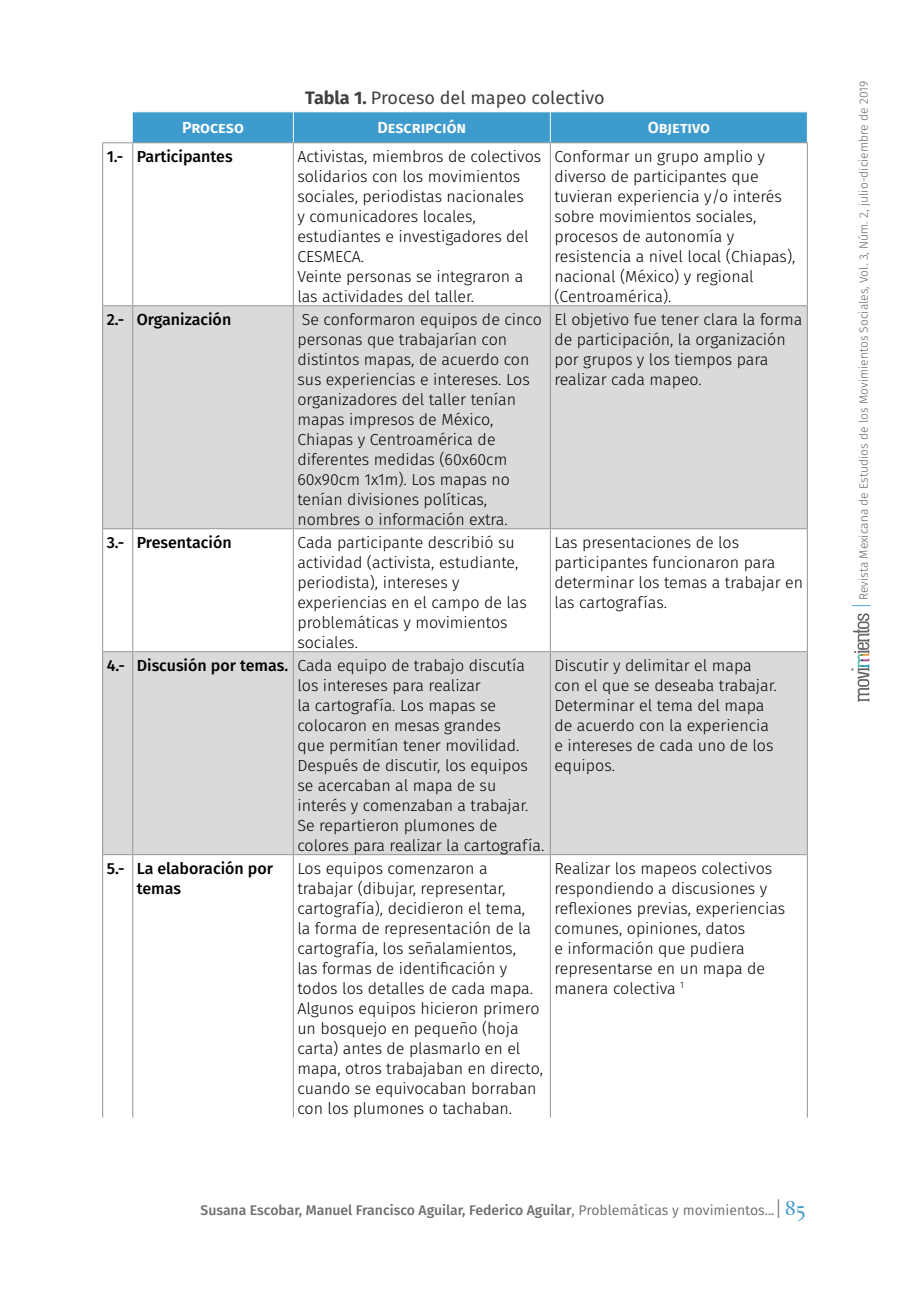
<style>
.page{position:relative;width:908px;height:1304px;background:#fff}
.page>*{position:absolute;margin:0;border:0;box-sizing:border-box;transform-origin:0 0}
.t1{font:18px "Fira Sans";color:#414042}
.t2{font:300 16px/20px "Fira Sans";color:#000}
.t3{font:500 16px/20px "Fira Sans";color:#000}
.t4{font:600 16px "Fira Sans";color:#fff}
.t5{font:500 14px "Fira Sans";color:#6d6e71}
.t6{font:300 12px "Fira Sans";color:#636466}
.s1{font-weight:700}
.s2{font-weight:500}
.s3{font-weight:400}
.s4{font-family:"Dehuti";font-weight:700;font-size:20px;color:#636466}
.s5{font-family:"Dehuti";font-weight:700;font-size:20px;color:#3d9bcd}
.s6{font-family:"Dehuti";font-weight:700;font-size:20px;color:#5dacd5}
</style>
<div class="page">
<svg style="left:851px;top:613px;width:17px;height:89px"></svg>
<div style="left:133px;top:112px;width:673px;height:30px;background:#3d9bcd"></div>
<svg style="left:103px;top:306px;width:703px;height:548px;fill:#dadada"></svg>
<hr style="left:293px;top:112px;width:1px;height:30px;background:#fff">
<hr style="left:549px;top:112px;width:1px;height:30px;background:#fff">
<hr style="left:132px;top:143px;width:1px;height:162px;background:#939598">
<hr style="left:293px;top:143px;width:1px;height:162px;background:#939598">
<hr style="left:549px;top:143px;width:1px;height:162px;background:#939598">
<hr style="left:132px;top:306px;width:1px;height:222px;background:#939598">
<hr style="left:293px;top:306px;width:1px;height:222px;background:#939598">
<hr style="left:549px;top:306px;width:1px;height:222px;background:#939598">
<hr style="left:132px;top:529px;width:1px;height:122px;background:#939598">
<hr style="left:293px;top:529px;width:1px;height:122px;background:#939598">
<hr style="left:549px;top:529px;width:1px;height:122px;background:#939598">
<hr style="left:132px;top:652px;width:1px;height:202px;background:#939598">
<hr style="left:293px;top:652px;width:1px;height:202px;background:#939598">
<hr style="left:549px;top:652px;width:1px;height:202px;background:#939598">
<hr style="left:132px;top:855px;width:1px;height:263px;background:#939598">
<hr style="left:293px;top:855px;width:1px;height:263px;background:#939598">
<hr style="left:549px;top:855px;width:1px;height:263px;background:#939598">
<hr style="left:102px;top:529px;width:1px;height:122px;background:#939598">
<hr style="left:806px;top:529px;width:1px;height:122px;background:#939598">
<hr style="left:102px;top:855px;width:1px;height:263px;background:#939598">
<hr style="left:806px;top:855px;width:1px;height:263px;background:#939598">
<hr style="left:102px;top:142px;width:31px;height:1px;background:#939598">
<hr style="left:102px;top:143px;width:1px;height:162px;background:#939598">
<hr style="left:133px;top:142px;width:160px;height:1px;background:#939598">
<hr style="left:293px;top:142px;width:257px;height:1px;background:#939598">
<hr style="left:550px;top:142px;width:257px;height:1px;background:#939598">
<hr style="left:806px;top:143px;width:1px;height:162px;background:#939598">
<hr style="left:102px;top:305px;width:31px;height:1px;background:#939598">
<hr style="left:102px;top:306px;width:1px;height:222px;background:#939598">
<hr style="left:133px;top:305px;width:160px;height:1px;background:#939598">
<hr style="left:293px;top:305px;width:257px;height:1px;background:#939598">
<hr style="left:550px;top:305px;width:257px;height:1px;background:#939598">
<hr style="left:806px;top:306px;width:1px;height:222px;background:#939598">
<hr style="left:102px;top:528px;width:31px;height:1px;background:#939598">
<hr style="left:133px;top:528px;width:160px;height:1px;background:#939598">
<hr style="left:293px;top:528px;width:257px;height:1px;background:#939598">
<hr style="left:550px;top:528px;width:257px;height:1px;background:#939598">
<hr style="left:102px;top:651px;width:31px;height:1px;background:#939598">
<hr style="left:102px;top:652px;width:1px;height:202px;background:#939598">
<hr style="left:133px;top:651px;width:160px;height:1px;background:#939598">
<hr style="left:293px;top:651px;width:257px;height:1px;background:#939598">
<hr style="left:550px;top:651px;width:257px;height:1px;background:#939598">
<hr style="left:806px;top:652px;width:1px;height:202px;background:#939598">
<hr style="left:102px;top:854px;width:31px;height:1px;background:#939598">
<hr style="left:133px;top:854px;width:160px;height:1px;background:#939598">
<hr style="left:293px;top:854px;width:257px;height:1px;background:#939598">
<hr style="left:550px;top:854px;width:257px;height:1px;background:#939598">
<p class="t1" style="left:305px;top:84px;width:301px"><span class="s1">Tabla 1.</span> Proceso del mapeo colectivo</p>
<p class="t4" style="left:182px;top:114px;width:63px">Proceso</p>
<p class="t4" style="left:377px;top:114px;width:90px">Descripción</p>
<p class="t4" style="left:647px;top:114px;width:64px">Objetivo</p>
<p class="t3" style="left:107px;top:145px;width:127px">1.- Participantes</p>
<p class="t2" style="left:297px;top:146px;width:245px">Activistas, miembros de colectivos solidarios con los movimientos sociales, periodistas nacionales<br>y comunicadores locales, estudiantes e investigadores del<br>CESMECA.<br>Veinte personas se integraron a las actividades del taller.</p>
<p class="t2" style="left:554px;top:146px;width:242px">Conformar un grupo amplio y diverso de participantes que tuvieran experiencia y/o interés sobre movimientos sociales, procesos de autonomía y resistencia a nivel local (Chiapas), nacional (México) y regional (Centroamérica).</p>
<p class="t3" style="left:107px;top:308px;width:126px">2.- Organización</p>
<p class="t2" style="left:297px;top:309px;width:246px">Se conformaron equipos de cinco personas que trabajarían con distintos mapas, de acuerdo con sus experiencias e intereses. Los organizadores del taller tenían mapas impresos de México,<br>Chiapas y Centroamérica de diferentes medidas (60x60cm<br>60x90cm 1x1m). Los mapas no tenían divisiones políticas, nombres o información extra.</p>
<p class="t2" style="left:554px;top:309px;width:249px">El objetivo fue tener clara la forma de participación, la organización por grupos y los tiempos para realizar cada mapeo.</p>
<p class="t3" style="left:107px;top:531px;width:126px">3.- Presentación</p>
<p class="t2" style="left:297px;top:532px;width:231px">Cada participante describió su actividad (activista, estudiante, periodista), intereses y experiencias en el campo de las problemáticas y movimientos sociales.</p>
<p class="t2" style="left:554px;top:532px;width:250px">Las presentaciones de los participantes funcionaron para determinar los temas a trabajar en las cartografías.</p>
<p class="t2" style="left:297px;top:655px;width:248px;text-indent:-191px"><span class="s2">4.- Discusión por temas.</span> Cada equipo de trabajo discutía los intereses para realizar<br>la cartografía. Los mapas se colocaron en mesas grandes<br>que permitían tener movilidad.<br>Después de discutir, los equipos se acercaban al mapa de su interés y comenzaban a trabajar.<br>Se repartieron plumones de colores para realizar la cartografía.</p>
<p class="t2" style="left:554px;top:655px;width:224px">Discutir y delimitar el mapa con el que se deseaba trabajar.<br>Determinar el tema del mapa de acuerdo con la experiencia e intereses de cada uno de los equipos.</p>
<p class="t3" style="left:137px;top:857px;width:138px;text-indent:-30px">5.- La elaboración por temas</p>
<p class="t2" style="left:297px;top:858px;width:247px">Los equipos comenzaron a trabajar (dibujar, representar, cartografía), decidieron el tema,<br>la forma de representación de la cartografía, los señalamientos,<br>las formas de identificación y todos los detalles de cada mapa.<br>Algunos equipos hicieron primero un bosquejo en pequeño (hoja carta) antes de plasmarlo en el mapa, otros trabajaban en directo, cuando se equivocaban borraban con los plumones o tachaban.</p>
<p class="t2" style="left:554px;top:858px;width:232px">Realizar los mapeos colectivos respondiendo a discusiones y reflexiones previas, experiencias comunes, opiniones, datos<br>e información que pudiera representarse en un mapa de manera colectiva <sup>1</sup></p>
<p class="t5" style="left:200px;top:1199px;width:606px">Susana Escobar, Manuel Francisco Aguilar, Federico Aguilar<span class="s3">, Problemáticas y movimientos...</span><span class="s4">|</span> <span class="s5">85</span></p>
<p class="t6" style="left:854px;top:608px;width:529px;rotate:-90deg"><span class="s6">|</span> Revista Mexicana de Estudios de los Movimientos Sociales, Vol. 3, Núm. 2, julio-diciembre de 2019</p>
</div>
